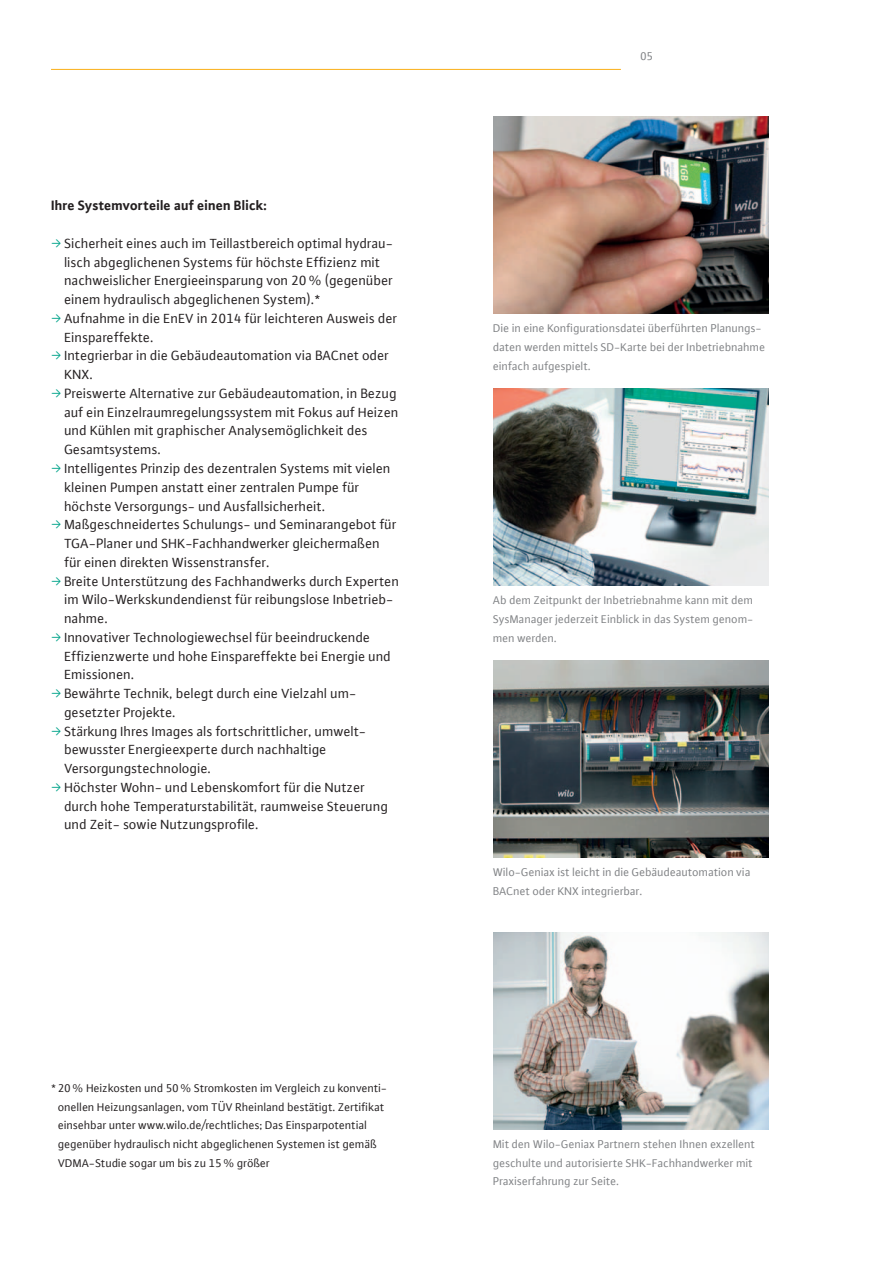
<style>
.page{position:relative;width:893px;height:1263px;background:#fff}
.page>*{position:absolute;margin:0;border:0;box-sizing:border-box;transform-origin:0 0}
.t1{font:14.25px "WILO Plus FM";color:#231f20}
.t2{font:700 14.25px "WILO Plus FM";color:#231f20}
.t3{font:12px/18.8px "WILO Plus FM";color:#808285}
.t4{font:12px/18.8px "WILO Plus FM";color:#231f20}
.s1{font-family:"WILO Pict";color:#00a38a}
</style>
<div class="page">
<img style="left:493px;top:117px;width:275px;height:197px">
<img style="left:493px;top:389px;width:275px;height:196px">
<img style="left:493px;top:660px;width:275px;height:197px">
<img style="left:493px;top:932px;width:275px;height:197px">
<hr style="left:51px;top:69px;width:570px;height:1px;background:#faaf18">
<p class="t2" style="left:51px;top:196px;width:217px">Ihre Systemvorteile auf einen Blick:</p>
<p class="t1" style="left:51px;top:234px;width:344px"><span class="s1">ƒ</span> Sicherheit eines auch im Teillastbereich optimal hydrau-</p>
<p class="t1" style="left:64px;top:253px;width:317px">lisch abgeglichenen Systems für höchste Effizienz mit</p>
<p class="t1" style="left:64px;top:272px;width:330px">nachweislicher Energieeinsparung von 20% (gegenüber</p>
<p class="t1" style="left:64px;top:291px;width:258px">einem hydraulisch abgeglichenen System).*</p>
<p class="t1" style="left:51px;top:309px;width:348px"><span class="s1">ƒ</span> Aufnahme in die EnEV in 2014 für leichteren Ausweis der</p>
<p class="t1" style="left:64px;top:328px;width:91px">Einspareffekte.</p>
<p class="t1" style="left:51px;top:347px;width:339px"><span class="s1">ƒ</span> Integrierbar in die Gebäudeautomation via BACnet oder</p>
<p class="t1" style="left:64px;top:366px;width:30px">KNX.</p>
<p class="t1" style="left:51px;top:384px;width:347px"><span class="s1">ƒ</span> Preiswerte Alternative zur Gebäudeautomation, in Bezug</p>
<p class="t1" style="left:64px;top:403px;width:336px">auf ein Einzelraumregelungssystem mit Fokus auf Heizen</p>
<p class="t1" style="left:64px;top:422px;width:305px">und Kühlen mit graphischer Analysemöglichkeit des</p>
<p class="t1" style="left:64px;top:441px;width:98px">Gesamtsystems.</p>
<p class="t1" style="left:51px;top:459px;width:341px"><span class="s1">ƒ</span> Intelligentes Prinzip des dezentralen Systems mit vielen</p>
<p class="t1" style="left:64px;top:478px;width:296px">kleinen Pumpen anstatt einer zentralen Pumpe für</p>
<p class="t1" style="left:64px;top:497px;width:262px">höchste Versorgungs- und Ausfallsicherheit.</p>
<p class="t1" style="left:51px;top:516px;width:347px"><span class="s1">ƒ</span> Maßgeschneidertes Schulungs- und Seminarangebot für</p>
<p class="t1" style="left:64px;top:534px;width:317px">TGA-Planer und SHK-Fachhandwerker gleichermaßen</p>
<p class="t1" style="left:64px;top:553px;width:207px">für einen direkten Wissenstransfer.</p>
<p class="t1" style="left:51px;top:572px;width:350px"><span class="s1">ƒ</span> Breite Unterstützung des Fachhandwerks durch Experten</p>
<p class="t1" style="left:64px;top:591px;width:331px">im Wilo-Werkskundendienst für reibungslose Inbetrieb-</p>
<p class="t1" style="left:64px;top:609px;width:45px">nahme.</p>
<p class="t1" style="left:51px;top:628px;width:321px"><span class="s1">ƒ</span> Innovativer Technologiewechsel für beeindruckende</p>
<p class="t1" style="left:64px;top:647px;width:328px">Effizienzwerte und hohe Einspareffekte bei Energie und</p>
<p class="t1" style="left:64px;top:666px;width:72px">Emissionen.</p>
<p class="t1" style="left:51px;top:684px;width:305px"><span class="s1">ƒ</span> Bewährte Technik, belegt durch eine Vielzahl um-</p>
<p class="t1" style="left:64px;top:703px;width:113px">gesetzter Projekte.</p>
<p class="t1" style="left:51px;top:722px;width:315px"><span class="s1">ƒ</span> Stärkung Ihres Images als fortschrittlicher, umwelt-</p>
<p class="t1" style="left:64px;top:741px;width:264px">bewusster Energieexperte durch nachhaltige</p>
<p class="t1" style="left:64px;top:759px;width:148px">Versorgungstechnologie.</p>
<p class="t1" style="left:51px;top:778px;width:315px"><span class="s1">ƒ</span> Höchster Wohn- und Lebenskomfort für die Nutzer</p>
<p class="t1" style="left:64px;top:797px;width:325px">durch hohe Temperaturstabilität, raumweise Steuerung</p>
<p class="t1" style="left:64px;top:816px;width:196px">und Zeit- sowie Nutzungsprofile.</p>
<p class="t4" style="left:58px;top:1078px;width:331px;text-indent:-7px">* 20% Heizkosten und 50% Stromkosten im Vergleich zu konventi&shy;onellen Heizungsanlagen, vom TÜV Rheinland bestätigt. Zertifikat einsehbar unter www.wilo.de/rechtliches; Das Einsparpotential gegenüber hydraulisch nicht abgeglichenen Systemen ist gemäß VDMA-Studie sogar um bis zu 15% größer</p>
<p class="t3" style="left:640px;top:47px;width:14px">05</p>
<p class="t3" style="left:493px;top:319px;width:274px">Die in eine Konfigurationsdatei überführten Planungs&shy;daten werden mittels SD-Karte bei der Inbetriebnahme einfach aufgespielt.</p>
<p class="t3" style="left:493px;top:591px;width:262px;text-align:justify">Ab dem Zeitpunkt der Inbetriebnahme kann mit dem SysManager jederzeit Einblick in das System genom&shy;men werden.</p>
<p class="t3" style="left:493px;top:862px;width:259px">Wilo-Geniax ist leicht in die Gebäudeautomation via<br>BACnet oder KNX integrierbar.</p>
<p class="t3" style="left:493px;top:1134px;width:264px">Mit den Wilo-Geniax Partnern stehen Ihnen exzellent geschulte und autorisierte SHK-Fachhandwerker mit<br>Praxiserfahrung zur Seite.</p>
</div>
